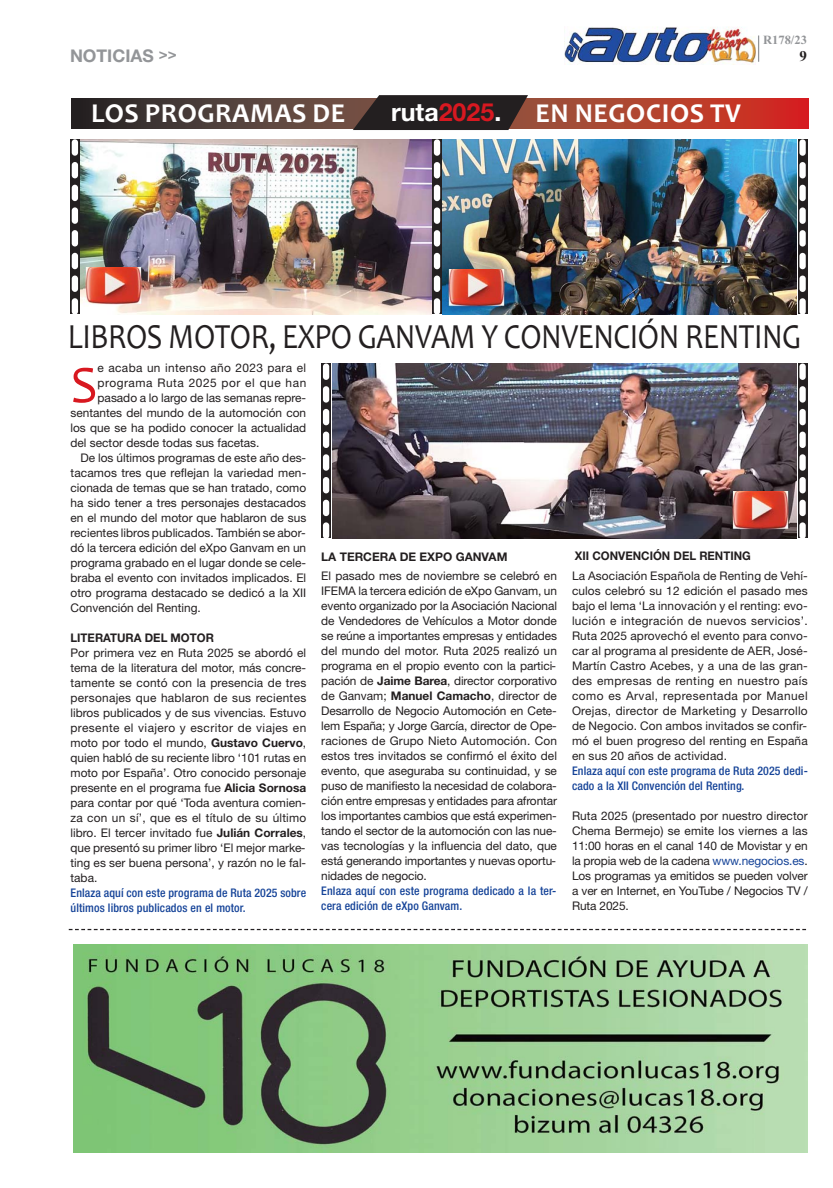
<style>
.page{position:relative;width:833px;height:1188px;background:#fff}
.page>*{position:absolute;margin:0;border:0;box-sizing:border-box;transform-origin:0 0}
.t1{font:53.12px "Candara";color:#d81820}
.t2{font:35.62px "Candara";letter-spacing:-.015em;color:#231f20;scale:.86 1}
.t3{font:700 27.5px "Candara";letter-spacing:.02em;color:#fff}
.t4{font:700 25px "Helvetica Neue LT Std";color:#fff}
.t5{font:700 17.5px "Helvetica Neue LT Std";color:#939598}
.t6{font:700 15px "Times New Roman";color:#231f20}
.t7{font:700 12.5px "Times New Roman";color:#939598}
.t8{font:11.88px/15px "Helvetica Neue LT Std";color:#231f20}
.t9{font:11.88px "Helvetica Neue LT Std";letter-spacing:.025em;color:#231f20}
.t10{font:11.88px "Helvetica Neue LT Std";letter-spacing:.045em;color:#231f20}
.s1{font-size:15px}
.s2{color:#d81820}
.s3{font-weight:700}
.s4{font-weight:500;font-stretch:condensed;color:#154398}
.s5{color:#154398}
</style>
<div class="page">
<svg style="left:758px;top:35px;width:1px;height:27px"></svg>
<img style="left:564px;top:27px;width:192px;height:38px">
<svg style="left:71px;top:99px;width:737px;height:30px;background:#813d32"></svg>
<svg style="left:353px;top:95px;width:175px;height:35px;background:#322827"></svg>
<img style="left:81px;top:139px;width:350px;height:175px">
<img style="left:442px;top:139px;width:354px;height:175px">
<svg style="left:70px;top:139px;width:10px;height:174px"></svg>
<div style="left:72px;top:139px;width:6px;height:17px;background:#fff;border-radius:3px"></div>
<div style="left:72px;top:162px;width:6px;height:16px;background:#fff;border-radius:3px"></div>
<div style="left:72px;top:185px;width:6px;height:16px;background:#fff;border-radius:3px"></div>
<div style="left:72px;top:207px;width:6px;height:17px;background:#fff;border-radius:3px"></div>
<div style="left:72px;top:230px;width:6px;height:16px;background:#fff;border-radius:3px"></div>
<div style="left:72px;top:253px;width:6px;height:16px;background:#fff;border-radius:3px"></div>
<div style="left:72px;top:275px;width:6px;height:17px;background:#fff;border-radius:3px"></div>
<div style="left:72px;top:298px;width:6px;height:16px;background:#fff;border-radius:3px"></div>
<svg style="left:432px;top:139px;width:10px;height:174px"></svg>
<div style="left:434px;top:139px;width:6px;height:17px;background:#fff;border-radius:3px"></div>
<div style="left:434px;top:162px;width:6px;height:16px;background:#fff;border-radius:3px"></div>
<div style="left:434px;top:185px;width:6px;height:16px;background:#fff;border-radius:3px"></div>
<div style="left:434px;top:207px;width:6px;height:17px;background:#fff;border-radius:3px"></div>
<div style="left:434px;top:230px;width:6px;height:16px;background:#fff;border-radius:3px"></div>
<div style="left:434px;top:253px;width:6px;height:16px;background:#fff;border-radius:3px"></div>
<div style="left:434px;top:275px;width:6px;height:17px;background:#fff;border-radius:3px"></div>
<div style="left:434px;top:298px;width:6px;height:16px;background:#fff;border-radius:3px"></div>
<svg style="left:798px;top:139px;width:9px;height:174px"></svg>
<div style="left:799px;top:139px;width:6px;height:17px;background:#fff;border-radius:3px"></div>
<div style="left:799px;top:162px;width:6px;height:16px;background:#fff;border-radius:3px"></div>
<div style="left:799px;top:185px;width:6px;height:16px;background:#fff;border-radius:3px"></div>
<div style="left:799px;top:207px;width:6px;height:17px;background:#fff;border-radius:3px"></div>
<div style="left:799px;top:230px;width:6px;height:16px;background:#fff;border-radius:3px"></div>
<div style="left:799px;top:253px;width:6px;height:16px;background:#fff;border-radius:3px"></div>
<div style="left:799px;top:275px;width:6px;height:17px;background:#fff;border-radius:3px"></div>
<div style="left:799px;top:298px;width:6px;height:16px;background:#fff;border-radius:3px"></div>
<img style="left:332px;top:363px;width:464px;height:175px">
<svg style="left:321px;top:363px;width:10px;height:174px"></svg>
<div style="left:323px;top:363px;width:6px;height:17px;background:#fff;border-radius:3px"></div>
<div style="left:323px;top:386px;width:6px;height:16px;background:#fff;border-radius:3px"></div>
<div style="left:323px;top:409px;width:6px;height:16px;background:#fff;border-radius:3px"></div>
<div style="left:323px;top:431px;width:6px;height:17px;background:#fff;border-radius:3px"></div>
<div style="left:323px;top:454px;width:6px;height:16px;background:#fff;border-radius:3px"></div>
<div style="left:323px;top:477px;width:6px;height:16px;background:#fff;border-radius:3px"></div>
<div style="left:323px;top:499px;width:6px;height:17px;background:#fff;border-radius:3px"></div>
<div style="left:323px;top:522px;width:6px;height:16px;background:#fff;border-radius:3px"></div>
<svg style="left:798px;top:363px;width:9px;height:174px"></svg>
<div style="left:799px;top:363px;width:6px;height:17px;background:#fff;border-radius:3px"></div>
<div style="left:799px;top:386px;width:6px;height:16px;background:#fff;border-radius:3px"></div>
<div style="left:799px;top:409px;width:6px;height:16px;background:#fff;border-radius:3px"></div>
<div style="left:799px;top:431px;width:6px;height:17px;background:#fff;border-radius:3px"></div>
<div style="left:799px;top:454px;width:6px;height:16px;background:#fff;border-radius:3px"></div>
<div style="left:799px;top:477px;width:6px;height:16px;background:#fff;border-radius:3px"></div>
<div style="left:799px;top:499px;width:6px;height:17px;background:#fff;border-radius:3px"></div>
<div style="left:799px;top:522px;width:6px;height:16px;background:#fff;border-radius:3px"></div>
<img style="left:84px;top:268px;width:60px;height:37px">
<img style="left:446px;top:269px;width:60px;height:37px">
<img style="left:730px;top:492px;width:60px;height:37px">
<svg style="left:69px;top:928px;width:737px;height:1px"></svg>
<img style="left:73px;top:944px;width:734px;height:208px">
<p class="t7" style="left:763px;top:32px;width:45px">R178/23</p>
<p class="t5" style="left:70px;top:49px;width:108px">NOTICIAS <span class="s1">&gt;&gt;</span></p>
<p class="t6" style="left:799px;top:47px;width:9px">9</p>
<p class="t4" style="left:391px;top:103px;width:112px">ruta<span class="s2">2025</span>.</p>
<p class="t3" style="left:91px;top:96px;width:256px">LOS PROGRAMAS DE</p>
<p class="t3" style="left:535px;top:96px;width:207px">EN NEGOCIOS TV</p>
<p class="t2" style="left:68px;top:315px;width:854px">LIBROS MOTOR, EXPO GANVAM Y CONVENCIÓN RENTING</p>
<p class="t1" style="left:71px;top:352px;width:29px">S</p>
<p class="t9" style="left:98px;top:363px;width:210px">e acaba un intenso año 2023 para el</p>
<p class="t10" style="left:98px;top:378px;width:210px">programa Ruta 2025 por el que han</p>
<p class="t8" style="left:98px;top:391px;width:210px">pasado a lo largo de las semanas repre-</p>
<p class="t8" style="left:71px;top:406px;width:237px">sentantes del mundo de la automoción con</p>
<p class="t8" style="left:71px;top:421px;width:237px">los que se ha podido conocer la actualidad</p>
<p class="t8" style="left:71px;top:436px;width:190px">del sector desde todas sus facetas.</p>
<p class="t8" style="left:81px;top:451px;width:227px">De los últimos programas de este año des-</p>
<p class="t8" style="left:71px;top:466px;width:237px">tacamos tres que reflejan la variedad men-</p>
<p class="t8" style="left:71px;top:481px;width:237px">cionada de temas que se han tratado, como</p>
<p class="t8" style="left:71px;top:496px;width:237px">ha sido tener a tres personajes destacados</p>
<p class="t8" style="left:71px;top:511px;width:237px">en el mundo del motor que hablaron de sus</p>
<p class="t8" style="left:71px;top:526px;width:236px">recientes libros publicados. También se abor-</p>
<p class="t8" style="left:71px;top:541px;width:237px">dó la tercera edición del eXpo Ganvam en un</p>
<p class="t8" style="left:71px;top:556px;width:237px">programa grabado en el lugar donde se cele-</p>
<p class="t8" style="left:71px;top:571px;width:237px">braba el evento con invitados implicados. El</p>
<p class="t8" style="left:71px;top:586px;width:237px">otro programa destacado se dedicó a la XII</p>
<p class="t8" style="left:71px;top:601px;width:132px">Convención del Renting.</p>
<p class="t8" style="left:71px;top:631px;width:237px"><span class="s3">LITERATURA DEL MOTOR<br></span>Por primera vez en Ruta 2025 se abordó el tema de la literatura del motor, más concre&shy;tamente se contó con la presencia de tres personajes que hablaron de sus recientes libros publicados y de sus vivencias. Estuvo presente el viajero y escritor de viajes en moto por todo el mundo, <span class="s3">Gustavo Cuervo</span>, quien habló de su reciente libro ‘101 rutas en moto por España’. Otro conocido personaje presente en el programa fue <span class="s3">Alicia Sornosa </span>para contar por qué ‘Toda aventura comien&shy;za con un sí’, que es el título de su último libro. El tercer invitado fue <span class="s3">Julián Corrales</span>, que presentó su primer libro ‘El mejor marke&shy;ting es ser buena persona’, y razón no le fal&shy;taba.<br><span class="s4">Enlaza aquí con este programa de Ruta 2025 sobre últimos libros publicados en el motor.</span></p>
<p class="t8" style="left:572px;top:546px;width:237px;line-height:20px"><span class="s3">XII CONVENCIÓN DEL RENTING<br></span>La Asociación Española de Renting de Vehí-</p>
<p class="t8" style="left:572px;top:584px;width:237px">culos celebró su 12 edición el pasado mes bajo el lema ‘La innovación y el renting: evo&shy;lución e integración de nuevos servicios’.<br>Ruta 2025 aprovechó el evento para convo&shy;car al programa al presidente de AER, José-Martín Castro Acebes, y a una de las gran&shy;des empresas de renting en nuestro país como es Arval, representada por Manuel Orejas, director de Marketing y Desarrollo de Negocio. Con ambos invitados se confir&shy;mó el buen progreso del renting en España en sus 20 años de actividad.<br><span class="s4">Enlaza aquí con este programa de Ruta 2025 dedi&shy;cado a la XII Convención del Renting.</span></p>
<p class="t8" style="left:572px;top:809px;width:237px;text-align:justify">Ruta 2025 (presentado por nuestro director Chema Bermejo) se emite los viernes a las 11:00 horas en el canal 140 de Movistar y en la propia web de la cadena <span class="s5">www.negocios.es</span>.<br>Los programas ya emitidos se pueden volver a ver en Internet, en YouTube / Negocios TV / Ruta 2025.</p>
<p class="t8" style="left:321px;top:548px;width:237px;line-height:19.2px"><span class="s3">LA TERCERA DE EXPO GANVAM<br></span>El pasado mes de noviembre se celebró en</p>
<p class="t8" style="left:321px;top:584px;width:237px">IFEMA la tercera edición de eXpo Ganvam, un evento organizado por la Asociación Nacional de Vendedores de Vehículos a Motor donde se reúne a importantes empresas y entidades del mundo del motor. Ruta 2025 realizó un programa en el propio evento con la partici&shy;pación de <span class="s3">Jaime Barea</span>, director corporativo de Ganvam; <span class="s3">Manuel Camacho</span>, director de Desarrollo de Negocio Automoción en Cete&shy;lem España; y Jorge García, director de Ope&shy;raciones de Grupo Nieto Automoción. Con estos tres invitados se confirmó el éxito del evento, que aseguraba su continuidad, y se puso de manifiesto la necesidad de colabora&shy;ción entre empresas y entidades para afrontar los importantes cambios que está experimen&shy;tando el sector de la automoción con las nue&shy;vas tecnologías y la influencia del dato, que está generando importantes y nuevas oportu&shy;nidades de negocio.<br><span class="s4">Enlaza aquí con este programa dedicado a la ter&shy;cera edición de eXpo Ganvam.</span></p>
</div>
